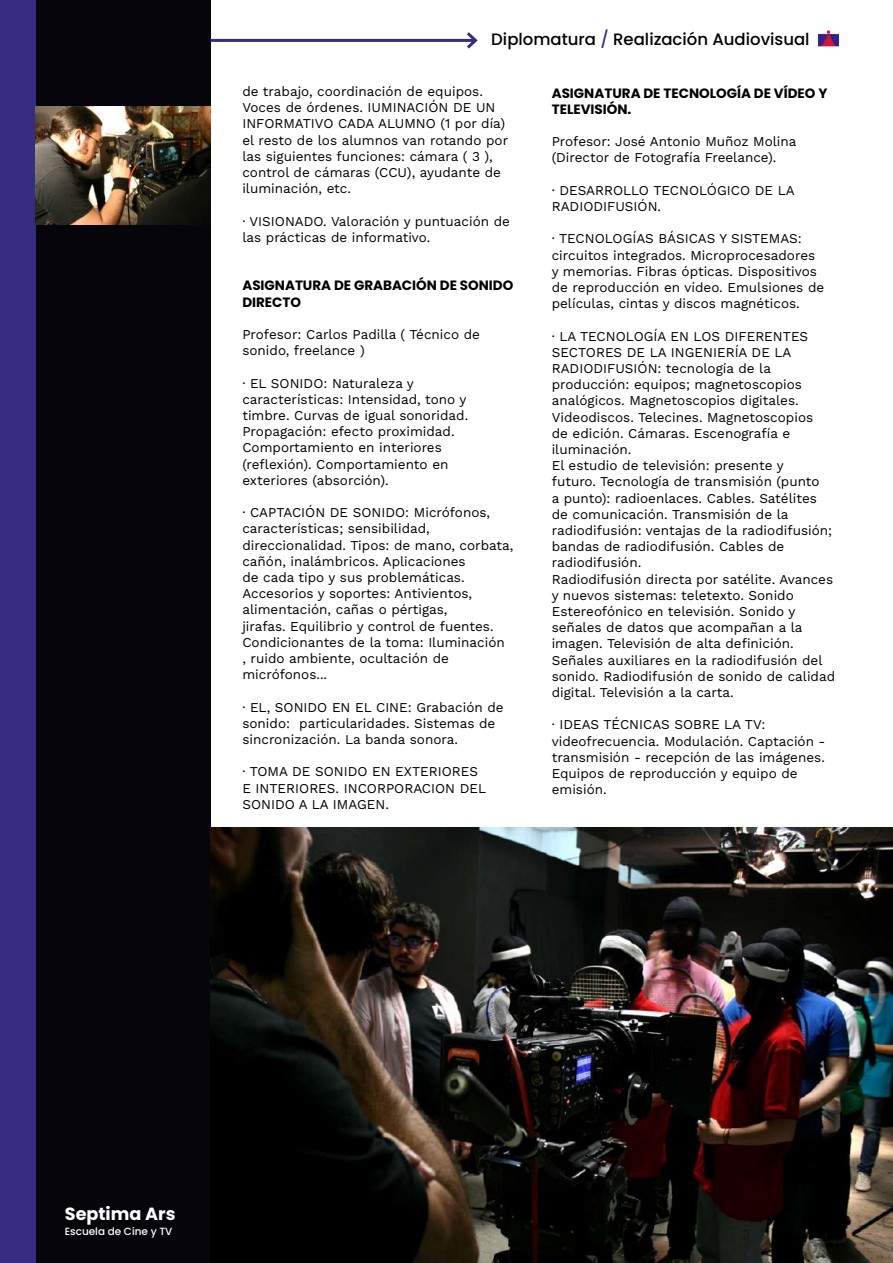
<style>
.page{position:relative;width:893px;height:1263px;background:#fff}
.page>*{position:absolute;margin:0;border:0;box-sizing:border-box;transform-origin:0 0}
.t1{font:700 17.55px "Poppins";color:#fff}
.t2{font:500 16.5px "Poppins";color:#020203}
.t3{font:13.5px/16.2px "Work Sans";color:#000}
.t4{font:700 13.5px/16.2px "Poppins";color:#000}
.t5{font:500 10.35px "Poppins";color:#fff}
.s1{color:#362d82}
</style>
<div class="page">
<div style="left:0;top:0;width:210px;height:1263px;background:#07050c"></div>
<div style="left:0;top:0;width:35px;height:1263px;background:#362d83"></div>
<img style="left:819px;top:30px;width:20px;height:16px">
<hr style="left:210px;top:39px;width:265px;height:3px;background:#362d83">
<svg style="left:464px;top:32px;width:14px;height:17px"></svg>
<img style="left:35px;top:106px;width:175px;height:118px">
<img style="left:210px;top:827px;width:683px;height:436px">
<p class="t2" style="left:491px;top:30px;width:320px">Diplomatura <span class="s1">/</span> Realización Audiovisual</p>
<p class="t3" style="left:242px;top:83px;width:267px">de trabajo, coordinación de equipos.<br>Voces de órdenes. IUMINACIÓN DE UN INFORMATIVO CADA ALUMNO (1 por día) el resto de los alumnos van rotando por las siguientes funciones: cámara ( 3 ), control de cámaras (CCU), ayudante de iluminación, etc.</p>
<p class="t3" style="left:242px;top:212px;width:269px">· VISIONADO. Valoración y puntuación de las prácticas de informativo.</p>
<p class="t4" style="left:242px;top:278px;width:272px">ASIGNATURA DE GRABACIÓN DE SONIDO<br>DIRECTO</p>
<p class="t3" style="left:242px;top:326px;width:239px">Profesor: Carlos Padilla ( Técnico de sonido, freelance )</p>
<p class="t3" style="left:242px;top:374px;width:227px">· EL SONIDO: Naturaleza y características: Intensidad, tono y timbre. Curvas de igual sonoridad.<br>Propagación: efecto proximidad.<br>Comportamiento en interiores (reflexión). Comportamiento en exteriores (absorción).</p>
<p class="t3" style="left:242px;top:504px;width:273px">· CAPTACIÓN DE SONIDO: Micrófonos, características; sensibilidad, direccionalidad. Tipos: de mano, corbata, cañón, inalámbricos. Aplicaciones<br>de cada tipo y sus problemáticas.<br>Accesorios y soportes: Antivientos, alimentación, cañas o pértigas,<br>jirafas. Equilibrio y control de fuentes.<br>Condicionantes de la toma: Iluminación<br>, ruido ambiente, ocultación de micrófonos...</p>
<p class="t3" style="left:242px;top:698px;width:263px">· EL, SONIDO EN EL CINE: Grabación de sonido: particularidades. Sistemas de sincronización. La banda sonora.</p>
<p class="t3" style="left:242px;top:763px;width:245px">· TOMA DE SONIDO EN EXTERIORES<br>E INTERIORES. INCORPORACION DEL<br>SONIDO A LA IMAGEN.</p>
<p class="t4" style="left:552px;top:85px;width:277px">ASIGNATURA DE TECNOLOGÍA DE VÍDEO Y<br>TELEVISIÓN.</p>
<p class="t3" style="left:552px;top:133px;width:246px">Profesor: José Antonio Muñoz Molina (Director de Fotografía Freelance).</p>
<p class="t3" style="left:552px;top:181px;width:244px">· DESARROLLO TECNOLÓGICO DE LA<br>RADIODIFUSIÓN.</p>
<p class="t3" style="left:552px;top:230px;width:274px">· TECNOLOGÍAS BÁSICAS Y SISTEMAS: circuitos integrados. Microprocesadores y memorias. Fibras ópticas. Dispositivos de reproducción en vídeo. Emulsiones de películas, cintas y discos magnéticos.</p>
<p class="t3" style="left:552px;top:327px;width:285px">· LA TECNOLOGÍA EN LOS DIFERENTES SECTORES DE LA INGENIERÍA DE LA RADIODIFUSIÓN: tecnología de la producción: equipos; magnetoscopios analógicos. Magnetoscopios digitales.<br>Videodiscos. Telecines. Magnetoscopios<br>de edición. Cámaras. Escenografía e iluminación.<br>El estudio de televisión: presente y<br>futuro. Tecnología de transmisión (punto<br>a punto): radioenlaces. Cables. Satélites de comunicación. Transmisión de la radiodifusión: ventajas de la radiodifusión; bandas de radiodifusión. Cables de radiodifusión.<br>Radiodifusión directa por satélite. Avances y nuevos sistemas: teletexto. Sonido Estereofónico en televisión. Sonido y señales de datos que acompañan a la imagen. Televisión de alta definición.<br>Señales auxiliares en la radiodifusión del sonido. Radiodifusión de sonido de calidad digital. Televisión a la carta.</p>
<p class="t3" style="left:552px;top:716px;width:275px">· IDEAS TÉCNICAS SOBRE LA TV: videofrecuencia. Modulación. Captación - transmisión - recepción de las imágenes.<br>Equipos de reproducción y equipo de emisión.</p>
<p class="t1" style="left:65px;top:1204px;width:112px">Septima Ars</p>
<p class="t5" style="left:65px;top:1225px;width:109px">Escuela de Cine y TV</p>
</div>
